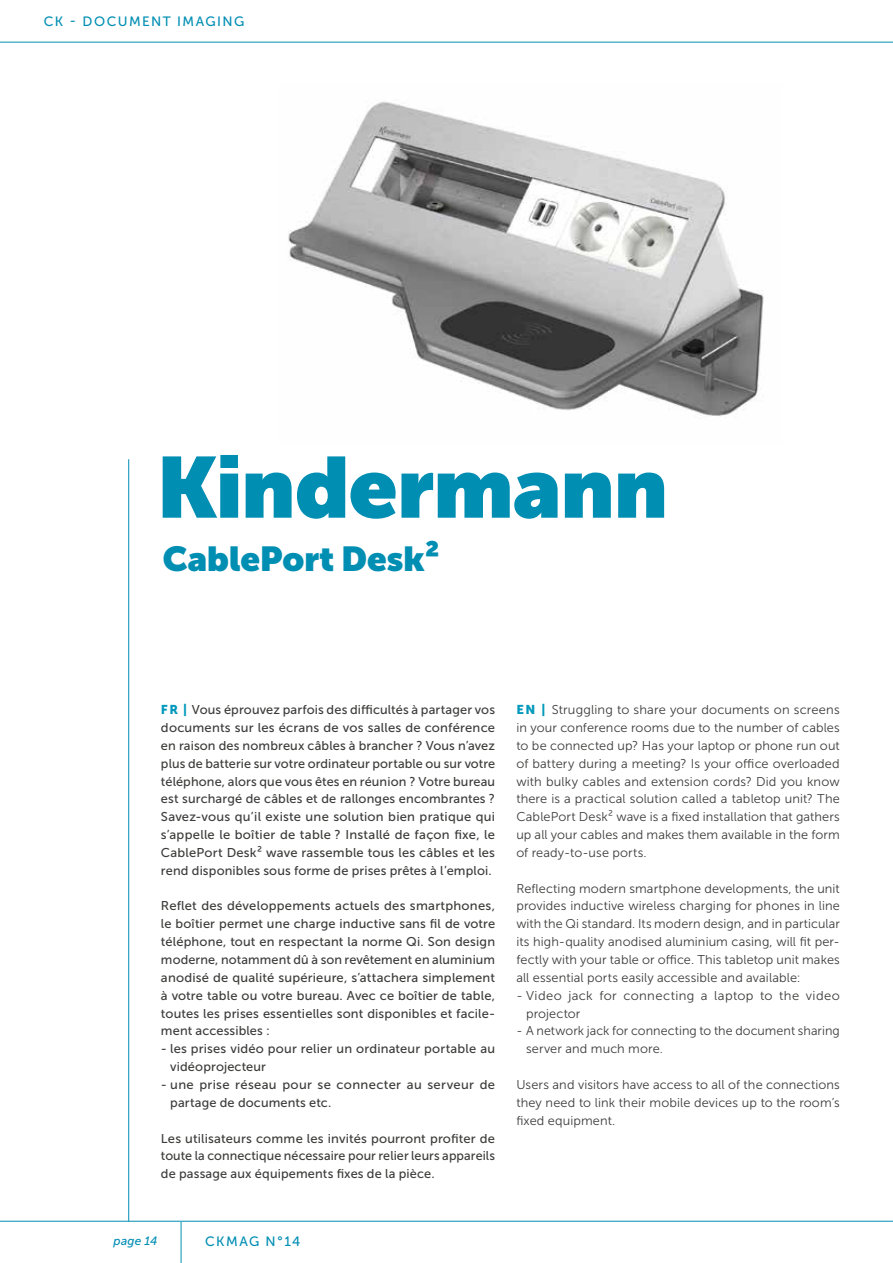
<style>
.page{position:relative;width:893px;height:1263px;background:#fff}
.page>*{position:absolute;margin:0;border:0;box-sizing:border-box;transform-origin:0 0}
.t1{font:900 85.65px "Museo Sans Display";letter-spacing:-.005em;color:#008eb3}
.t2{font:900 34.5px "Museo Sans Display";color:#008eb3}
.t3{font:13.5px "Museo Sans 500";letter-spacing:.105em;color:#008eb3}
.t4{font:12.75px/17.9px "Museo Sans 500";letter-spacing:.015em;color:#3c3c3b;text-align:justify}
.t5{font:12.75px/17.9px "Museo Sans 300";letter-spacing:.01em;color:#3c3c3b;text-align:justify}
.t6{font:12.75px/17.9px "Museo Sans 300";letter-spacing:.03em;color:#3c3c3b}
.t7{font:italic 12px "Museo Sans 500";letter-spacing:.01em;color:#008eb3}
.s1{font-family:"Museo Sans 900";color:#0098bb}
</style>
<div class="page">
<img style="left:288px;top:101px;width:476px;height:318px">
<hr style="left:128px;top:459px;width:1px;height:762px;background:#008eb3">
<hr style="left:181px;top:1222px;width:1px;height:41px;background:#008eb3">
<hr style="left:0;top:1221px;width:893px;height:1px;background:#008eb3">
<hr style="left:0;top:42px;width:893px;height:1px;background:#008eb3">
<p class="t3" style="left:44px;top:13px;width:202px">CK - DOCUMENT IMAGING</p>
<h1 class="t1" style="left:157px;top:438px;width:512px">Kindermann</h1>
<h2 class="t2" style="left:163px;top:539px;width:278px">CablePort Desk²</h2>
<p class="t4" style="left:161px;top:701px;width:336px"><span class="s1">FR |</span> Vous éprouvez parfois des difficultés à partager vos documents sur les écrans de vos salles de conférence en raison des nombreux câbles à brancher ? Vous n’avez plus de batterie sur votre ordinateur portable ou sur votre téléphone, alors que vous êtes en réunion ? Votre bureau est surchargé de câbles et de rallonges encombrantes ?<br>Savez-vous qu’il existe une solution bien pratique qui s’appelle le boîtier de table ? Installé de façon fixe, le CablePort Desk² wave rassemble tous les câbles et les rend disponibles sous forme de prises prêtes à l’emploi.</p>
<p class="t4" style="left:161px;top:897px;width:336px">Reflet des développements actuels des smartphones, le boîtier permet une charge inductive sans fil de votre téléphone, tout en respectant la norme Qi. Son design moderne, notamment dû à son revêtement en aluminium anodisé de qualité supérieure, s’attachera simplement à votre table ou votre bureau. Avec ce boîtier de table, toutes les prises essentielles sont disponibles et facile&shy;ment accessibles :</p>
<p class="t4" style="left:170px;top:1040px;width:326px;text-indent:-9px">- les prises vidéo pour relier un ordinateur portable au vidéoprojecteur</p>
<p class="t4" style="left:170px;top:1076px;width:326px;text-indent:-9px">- une prise réseau pour se connecter au serveur de partage de documents etc.</p>
<p class="t4" style="left:161px;top:1129px;width:336px">Les utilisateurs comme les invités pourront profiter de toute la connectique nécessaire pour relier leurs appareils de passage aux équipements fixes de la pièce.</p>
<p class="t5" style="left:516px;top:701px;width:325px"><span class="s1">EN |</span> Struggling to share your documents on screens in your conference rooms due to the number of cables to be connected up? Has your laptop or phone run out of battery during a meeting? Is your office overloaded with bulky cables and extension cords? Did you know there is a practical solution called a tabletop unit? The CablePort Desk² wave is a fixed installation that gathers up all your cables and makes them available in the form of ready-to-use ports.</p>
<p class="t5" style="left:516px;top:879px;width:325px">Reflecting modern smartphone developments, the unit provides inductive wireless charging for phones in line with the Qi standard. Its modern design, and in particular its high-quality anodised aluminium casing, will fit per&shy;fectly with your table or office. This tabletop unit makes all essential ports easily accessible and available:</p>
<p class="t6" style="left:526px;top:986px;width:315px;text-indent:-10px">- Video jack for connecting a laptop to the video projector</p>
<p class="t5" style="left:526px;top:1022px;width:315px;text-indent:-10px">- A network jack for connecting to the document sharing server and much more.</p>
<p class="t5" style="left:516px;top:1076px;width:325px">Users and visitors have access to all of the connections they need to link their mobile devices up to the room’s fixed equipment.</p>
<p class="t7" style="left:114px;top:1234px;width:45px">page 14</p>
<p class="t3" style="left:205px;top:1234px;width:97px">CKMAG N°14</p>
</div>
